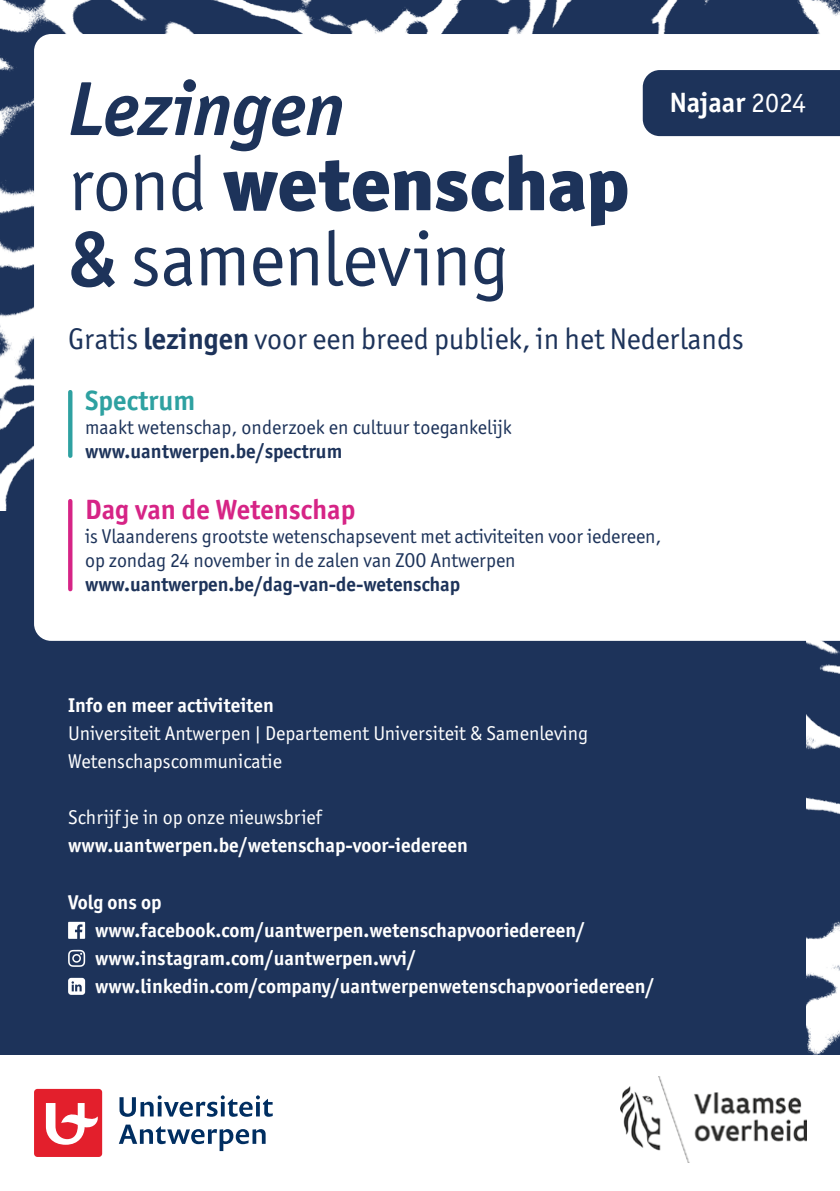
<style>
.page{position:relative;width:840px;height:1191px;background:#fff}
.page>*{position:absolute;margin:0;border:0;box-sizing:border-box;transform-origin:0 0}
.t1{font:76.8px/75.2px "Officina Sans ITC Std";letter-spacing:-.01em;color:#1d335a}
.t2{font:30px "Officina Sans ITC Std";color:#1d335a}
.t3{font:700 28px "Officina Sans ITC Std";color:#d62486}
.t4{font:700 28px "Officina Sans ITC Std";color:#fff}
.t5{font:700 28px "Officina Sans ITC Std";color:#2ea1a1}
.t6{font:700 20px/28px "Officina Sans ITC Std";color:#fff}
.t7{font:20px/24px "Officina Sans ITC Std";letter-spacing:-.005em;color:#1d335a}
.t8{font:20px/28px "Officina Sans ITC Std";color:#fff}
.t9{font:700 20px "Officina Sans ITC Std";letter-spacing:-.005em;color:#1d335a}
.s1{font-weight:700;font-style:italic}
.s2{font-weight:900}
.s3{font-weight:700}
.s4{font-weight:400}
</style>
<div class="page">
<img style="left:0;top:0;width:839px;height:1054px">
<div style="left:0;top:512px;width:805px;height:542px;background:#1d335a"></div>
<svg style="left:34px;top:34px;width:805px;height:607px"></svg>
<img style="left:620px;top:1076px;width:185px;height:86px">
<div style="left:34px;top:1089px;width:68px;height:68px;background:#e31f2c;border-radius:3px"></div>
<svg style="left:46px;top:1103px;width:52px;height:41px"></svg>
<svg style="left:119px;top:1095px;width:153px;height:21px"></svg>
<svg style="left:119px;top:1124px;width:146px;height:27px"></svg>
<svg style="left:68px;top:921px;width:17px;height:17px"></svg>
<svg style="left:68px;top:949px;width:17px;height:17px"></svg>
<svg style="left:68px;top:977px;width:17px;height:17px"></svg>
<svg style="left:68px;top:392px;width:4px;height:64px"></svg>
<svg style="left:68px;top:501px;width:4px;height:88px"></svg>
<div style="left:642px;top:70px;width:197px;height:66px;background:#1d335a"></div>
<h1 class="t1" style="left:68px;top:71px;width:563px"><span class="s1">Lezingen<br></span>rond <span class="s2">wetenschap </span><span class="s3">&amp;</span> samenleving</h1>
<h3 class="t4" style="left:669px;top:85px;width:138px">Najaar <span class="s4">2024</span></h3>
<h2 class="t2" style="left:68px;top:321px;width:677px">Gratis <span class="s3">lezingen</span> voor een breed publiek, in het Nederlands</h2>
<h3 class="t5" style="left:85px;top:383px;width:112px">Spectrum</h3>
<p class="t7" style="left:85px;top:415px;width:428px">maakt wetenschap, onderzoek en cultuur toegankelijk</p>
<p class="t9" style="left:85px;top:439px;width:258px">www.uantwerpen.be/spectrum</p>
<h3 class="t3" style="left:85px;top:492px;width:271px">Dag van de Wetenschap</h3>
<p class="t7" style="left:85px;top:524px;width:577px">is Vlaanderens grootste wetenschapsevent met activiteiten voor iedereen, op zondag 24 november in de zalen van ZOO Antwerpen</p>
<p class="t9" style="left:85px;top:572px;width:376px">www.uantwerpen.be/dag-van-de-wetenschap</p>
<p class="t6" style="left:68px;top:691px;width:207px">Info en meer activiteiten</p>
<p class="t8" style="left:68px;top:719px;width:521px">Universiteit Antwerpen | Departement Universiteit &amp; Samenleving<br>Wetenschapscommunicatie</p>
<p class="t8" style="left:68px;top:803px;width:255px">Schrijf je in op onze nieuwsbrief</p>
<p class="t6" style="left:68px;top:831px;width:401px">www.uantwerpen.be/wetenschap-voor-iedereen</p>
<p class="t6" style="left:95px;top:888px;width:560px;text-indent:-27px">Volg ons op www.facebook.com/uantwerpen.wetenschapvooriedereen/ www.instagram.com/uantwerpen.wvi/ www.linkedin.com/company/uantwerpenwetenschapvooriedereen/</p>
</div>
